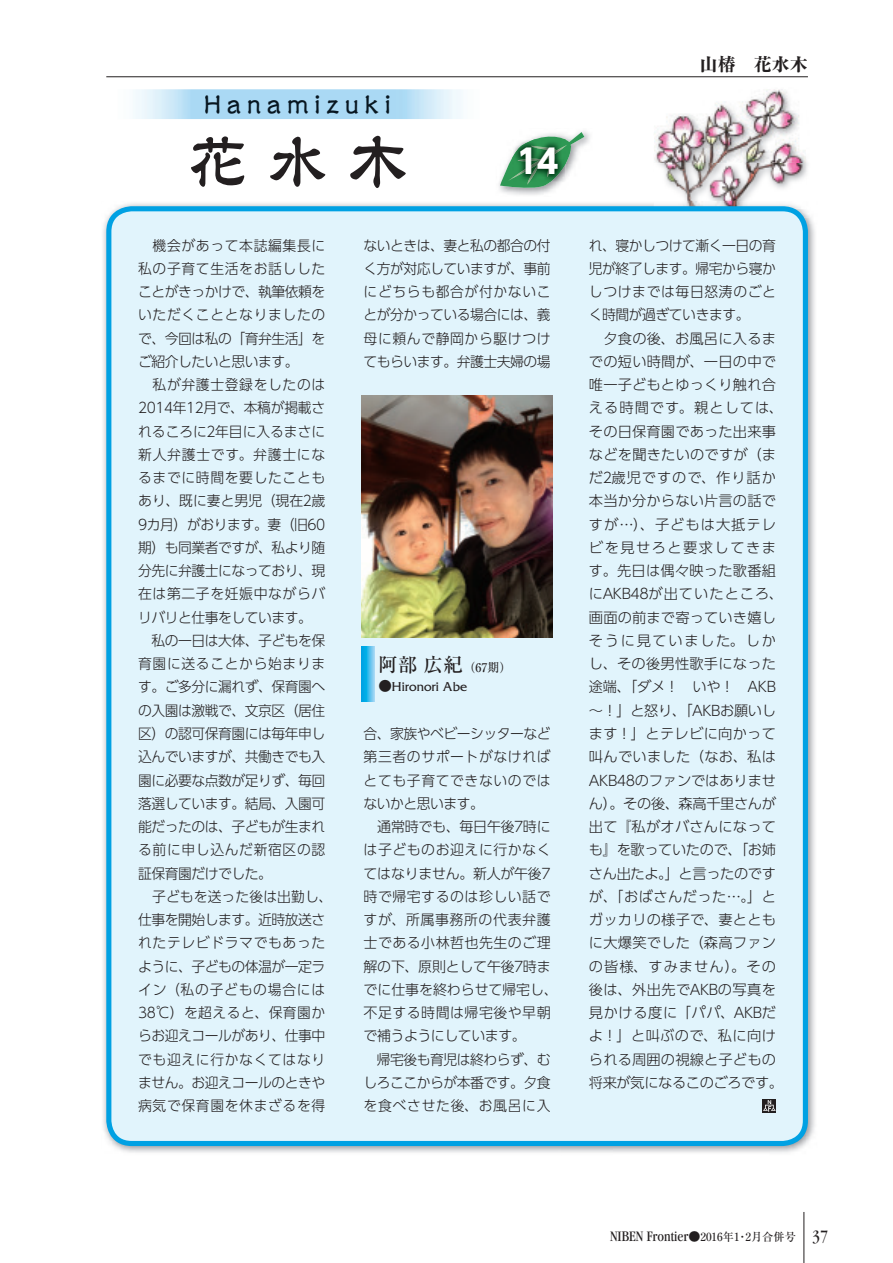
<style>
.page{position:relative;width:893px;height:1263px;background:#fff}
.page>*{position:absolute;margin:0;border:0;box-sizing:border-box;transform-origin:0 0}
.t1{font:60px "Reisho 101 Std Medium 90 pv RKSJ H";color:#231f20}
.t2{font:33px "UD Shin Go Pro Bold 90 pv RKSJ H";color:#fff}
.t3{font:24px "Reisho 101 Std Medium 90 pv RKSJ H";letter-spacing:.2em;color:#071620}
.t4{font:18px "Ryumin Pro Heavy 90 pv RKSJ H";color:#231f20}
.t5{font:condensed 15px "Garamond";color:#231f20}
.t6{font:14.25px/23.2px "UD Shin Go Pro Light 90 pv RKSJ H";letter-spacing:.01em;color:#231f20}
.t7{font:14.25px/23.2px "UD Shin Go Pro Light 90 pv RKSJ H";letter-spacing:-.035em;color:#231f20}
.t8{font:13.5px "Friz Quadrata";color:#231f20}
.t9{font:12px "Ryumin Pro Medium 90 pv RKSJ H";color:#231f20}
.s1{font-size:19.5px}
.s2{font-family:"Futo Go B101 Pro Bold 90 pv RKSJ H"}
.s3{font-family:"Ryumin Pro Medium 90 pv RKSJ H";font-stretch:normal;font-size:12px}
.s4{font-family:"Ryumin Pro Medium 90 pv RKSJ H";font-stretch:normal;font-size:11.25px}
.s5{font-size:18px}
</style>
<div class="page">
<hr style="left:804px;top:1212px;width:1px;height:51px;background:#231f20">
<img style="left:655px;top:89px;width:151px;height:112px">
<div style="left:104px;top:204px;width:706px;height:944px;background:#e1f4fc"></div>
<div style="left:763px;top:1099px;width:13px;height:14px;background:#231f20"></div>
<svg style="left:763px;top:1100px;width:13px;height:12px"></svg>
<img style="left:499px;top:131px;width:91px;height:64px">
<svg style="left:500px;top:132px;width:84px;height:57px"></svg>
<img style="left:512px;top:139px;width:54px;height:6px">
<img style="left:512px;top:145px;width:54px;height:37px">
<div style="left:205px;top:96px;width:185px;height:18px;background:#aad9f4"></div>
<img style="left:361px;top:395px;width:192px;height:243px">
<svg style="left:361px;top:646px;width:13px;height:56px"></svg>
<hr style="left:106px;top:77px;width:702px;height:1px;background:#231f20">
<p class="t3" style="left:204px;top:95px;width:190px">Hanamizuki</p>
<p class="t1" style="left:188px;top:139px;width:221px">花 水 木</p>
<p class="t2" style="left:517px;top:149px;width:43px">14</p>
<p class="t4" style="left:700px;top:58px;width:110px">山椿　花水木</p>
<p class="t7" style="left:138px;top:236px;width:195px">　機会があって本誌編集長に私の子育て生活をお話ししたことがきっかけで、執筆依頼をいただくこととなりましたので、今回は私の「育弁生活」をご紹介したいと思います。<br>　私が弁護士登録をしたのは<br>2014年12月で、本稿が掲載されるころに2年目に入るまさに新人弁護士です。弁護士になるまでに時間を要したこともあり、既に妻と男児（現在2歳<br>9カ月）がおります。妻（旧60期）も同業者ですが、私より随分先に弁護士になっており、現在は第二子を妊娠中ながらバリバリと仕事をしています。<br>　私の一日は大体、子どもを保育園に送ることから始まります。ご多分に漏れず、保育園への入園は激戦で、文京区（居住区）の認可保育園には毎年申し込んでいますが、共働きでも入園に必要な点数が足りず、毎回落選しています。結局、入園可能だったのは、子どもが生まれる前に申し込んだ新宿区の認証保育園だけでした。<br>　子どもを送った後は出勤し、仕事を開始します。近時放送されたテレビドラマでもあったように、子どもの体温が一定ライン（私の子どもの場合には<br>38℃）を超えると、保育園からお迎えコールがあり、仕事中でも迎えに行かなくてはなりません。お迎えコールのときや病気で保育園を休まざるを得</p>
<p class="t6" style="left:589px;top:236px;width:196px">れ、寝かしつけて漸く一日の育児が終了します。帰宅から寝かしつけまでは毎日怒涛のごとく時間が過ぎていきます。<br>　夕食の後、お風呂に入るまでの短い時間が、一日の中で唯一子どもとゆっくり触れ合える時間です。親としては、その日保育園であった出来事などを聞きたいのですが（まだ2歳児ですので、作り話か本当か分からない片言の話ですが…）、子どもは大抵テレビを見せろと要求してきます。先日は偶々映った歌番組にAKB48が出ていたところ、画面の前まで寄っていき嬉しそうに見ていました。しかし、その後男性歌手になった途端、「ダメ！　いや！　AKB～！」と怒り、「AKBお願いします！」とテレビに向かって叫んでいました（なお、私は<br>AKB48のファンではありません）。その後、森高千里さんが出て『私がオバさんになっても』を歌っていたので、「お姉さん出たよ。」と言ったのですが、「おばさんだった…。」とガッカリの様子で、妻とともに大爆笑でした（森高ファンの皆様、すみません）。その後は、外出先でAKBの写真を見かける度に「パパ、AKBだよ！」と叫ぶので、私に向けられる周囲の視線と子どもの将来が気になるこのごろです。</p>
<p class="t6" style="left:364px;top:236px;width:189px;text-align:justify">ないときは、妻と私の都合の付く方が対応していますが、事前にどちらも都合が付かないことが分かっている場合には、義母に頼んで静岡から駆けつけてもらいます。弁護士夫婦の場</p>
<p class="t9" style="left:378px;top:663px;width:134px"><span class="s1">阿部 広紀</span> （67期）</p>
<p class="t8" style="left:378px;top:682px;width:90px"><span class="s2">●</span>Hironori Abe</p>
<p class="t6" style="left:364px;top:724px;width:196px">合、家族やベビーシッターなど第三者のサポートがなければとても子育てできないのではないかと思います。<br>　通常時でも、毎日午後7時には子どものお迎えに行かなくてはなりません。新人が午後7時で帰宅するのは珍しい話ですが、所属事務所の代表弁護士である小林哲也先生のご理解の下、原則として午後7時までに仕事を終わらせて帰宅し、不足する時間は帰宅後や早朝で補うようにしています。<br>　帰宅後も育児は終わらず、むしろここからが本番です。夕食を食べさせた後、お風呂に入</p>
<p class="t5" style="left:610px;top:1230px;width:220px">NIBEN Frontier<span class="s3">●</span><span class="s4">2016年1・2月合併号</span> <span class="s5">37</span></p>
</div>
